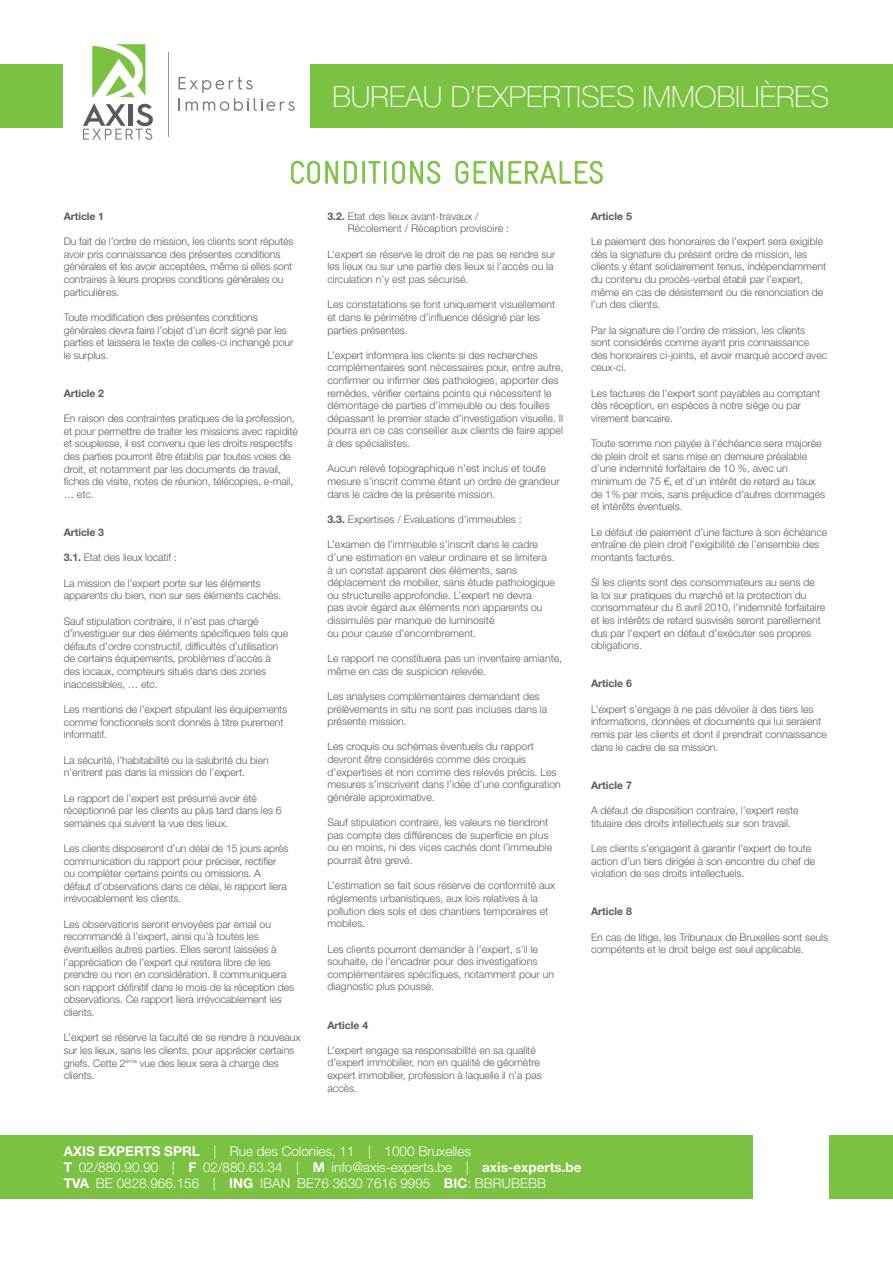
<style>
.page{position:relative;width:893px;height:1263px;background:#fff}
.page>*{position:absolute;margin:0;border:0;box-sizing:border-box;transform-origin:0 0}
.t1{font:300 condensed 31.5px "Gravur";letter-spacing:.005em;color:#7bc142}
.t2{font:100 29.25px "Helvetica Neue LT Std";color:#fff}
.t3{font:300 13.5px/16.2px "Helvetica Neue LT Std";color:#fff}
.t4{font:300 10.5px/12.6px "Helvetica Neue LT Std";letter-spacing:-.005em;color:#5a5a5d}
.t5{font:700 10.5px "Helvetica Neue LT Std";letter-spacing:-.005em;color:#5a5a5d}
.s1{font-weight:700}
</style>
<div class="page">
<svg style="left:92px;top:44px;width:53px;height:53px"></svg>
<svg style="left:83px;top:103px;width:70px;height:37px"></svg>
<svg style="left:178px;top:77px;width:117px;height:34px"></svg>
<hr style="left:168px;top:52px;width:1px;height:84px;background:#939598">
<div style="left:0;top:1135px;width:753px;height:64px;background:#7bc142"></div>
<div style="left:310px;top:64px;width:583px;height:64px;background:#7bc142"></div>
<div style="left:829px;top:1135px;width:64px;height:64px;background:#7bc142"></div>
<div style="left:0;top:64px;width:63px;height:64px;background:#7bc142"></div>
<svg style="left:291px;top:160px;width:66px;height:24px"></svg>
<div style="left:362px;top:161px;width:3px;height:23px;border:1px solid #7bc142"></div>
<svg style="left:368px;top:161px;width:13px;height:23px"></svg>
<div style="left:384px;top:161px;width:2px;height:23px;border:1px solid #7bc142"></div>
<svg style="left:392px;top:160px;width:49px;height:24px"></svg>
<svg style="left:455px;top:160px;width:148px;height:24px"></svg>
<h2 class="t2" style="left:333px;top:79px;width:498px">BUREAU D’EXPERTISES IMMOBILIÈRES</h2>
<h1 class="t1" style="left:289px;top:155px;width:317px">CONDITIONS GENERALES</h1>
<p class="t5" style="left:64px;top:210px;width:42px">Article 1</p>
<p class="t4" style="left:64px;top:235px;width:231px">Du fait de l’ordre de mission, les clients sont réputés avoir pris connaissance des présentes conditions générales et les avoir acceptées, même si elles sont contraires à leurs propres conditions générales ou particulières.</p>
<p class="t4" style="left:64px;top:311px;width:231px">Toute modification des présentes conditions générales devra faire l’objet d’un écrit signé par les parties et laissera le texte de celles-ci inchangé pour le surplus.</p>
<p class="t5" style="left:64px;top:387px;width:42px">Article 2</p>
<p class="t4" style="left:64px;top:412px;width:236px">En raison des contraintes pratiques de la profession, et pour permettre de traiter les missions avec rapidité et souplesse, il est convenu que les droits respectifs des parties pourront être établis par toutes voies de droit, et notamment par les documents de travail, fiches de visite, notes de réunion, télécopies, e-mail, … etc.</p>
<p class="t5" style="left:64px;top:526px;width:42px">Article 3</p>
<p class="t4" style="left:64px;top:551px;width:114px"><span class="s1">3.1.</span> Etat des lieux locatif :</p>
<p class="t4" style="left:64px;top:576px;width:219px">La mission de l’expert porte sur les éléments apparents du bien, non sur ses éléments cachés.</p>
<p class="t4" style="left:64px;top:614px;width:226px">Sauf stipulation contraire, il n’est pas chargé d’investiguer sur des éléments spécifiques tels que défauts d’ordre constructif, difficultés d’utilisation de certains équipements, problèmes d’accès à des locaux, compteurs situés dans des zones inaccessibles, … etc.</p>
<p class="t4" style="left:64px;top:703px;width:225px">Les mentions de l’expert stipulant les équipements comme fonctionnels sont donnés à titre purement informatif.</p>
<p class="t4" style="left:64px;top:753px;width:206px">La sécurité, l’habitabilité ou la salubrité du bien n’entrent pas dans la mission de l’expert.</p>
<p class="t4" style="left:64px;top:791px;width:219px">Le rapport de l’expert est présumé avoir été réceptionné par les clients au plus tard dans les 6 semaines qui suivent la vue des lieux.</p>
<p class="t4" style="left:64px;top:842px;width:226px">Les clients disposeront d’un délai de 15 jours après communication du rapport pour préciser, rectifier ou compléter certains points ou omissions. A défaut d’observations dans ce délai, le rapport liera irrévocablement les clients.</p>
<p class="t4" style="left:64px;top:917px;width:232px">Les observations seront envoyées par email ou recommandé à l’expert, ainsi qu’à toutes les éventuelles autres parties. Elles seront laissées à l’appréciation de l’expert qui restera libre de les prendre ou non en considération. Il communiquera son rapport définitif dans le mois de la réception des observations. Ce rapport liera irrévocablement les clients.</p>
<p class="t4" style="left:64px;top:1031px;width:238px">L’expert se réserve la faculté de se rendre à nouveaux sur les lieux, sans les clients, pour apprécier certains griefs. Cette 2<sup>ème</sup> vue des lieux sera à charge des clients.</p>
<p class="t4" style="left:348px;top:210px;width:163px;text-indent:-20px"><span class="s1">3.2.</span> Etat des lieux avant-travaux /<br>Récolement / Réception provisoire :</p>
<p class="t4" style="left:327px;top:247px;width:230px">L’expert se réserve le droit de ne pas se rendre sur les lieux ou sur une partie des lieux si l’accès ou la circulation n’y est pas sécurisé.</p>
<p class="t4" style="left:327px;top:298px;width:229px">Les constatations se font uniquement visuellement et dans le périmètre d’influence désigné par les parties présentes.</p>
<p class="t4" style="left:327px;top:349px;width:237px">L’expert informera les clients si des recherches complémentaires sont nécessaires pour, entre autre, confirmer ou infirmer des pathologies, apporter des remèdes, vérifier certains points qui nécessitent le démontage de parties d’immeuble ou des fouilles dépassant le premier stade d’investigation visuelle. Il pourra en ce cas conseiller aux clients de faire appel à des spécialistes.</p>
<p class="t4" style="left:327px;top:462px;width:234px">Aucun relevé topographique n’est inclus et toute mesure s’inscrit comme étant un ordre de grandeur dans le cadre de la présente mission.</p>
<p class="t4" style="left:327px;top:513px;width:196px"><span class="s1">3.3.</span> Expertises / Evaluations d’immeubles :</p>
<p class="t4" style="left:327px;top:538px;width:229px">L’examen de l’immeuble s’inscrit dans le cadre d’une estimation en valeur ordinaire et se limitera à un constat apparent des éléments, sans déplacement de mobilier, sans étude pathologique ou structurelle approfondie. L’expert ne devra<br>pas avoir égard aux éléments non apparents ou dissimulés par manque de luminosité<br>ou pour cause d’encombrement.</p>
<p class="t4" style="left:327px;top:652px;width:236px">Le rapport ne constituera pas un inventaire amiante, même en cas de suspicion relevée.</p>
<p class="t4" style="left:327px;top:690px;width:221px">Les analyses complémentaires demandant des prélèvements in situ ne sont pas incluses dans la présente mission.</p>
<p class="t4" style="left:327px;top:740px;width:235px">Les croquis ou schémas éventuels du rapport devront être considérés comme des croquis d’expertises et non comme des relevés précis. Les mesures s’inscrivent dans l’idée d’une configuration générale approximative.</p>
<p class="t4" style="left:327px;top:816px;width:226px">Sauf stipulation contraire, les valeurs ne tiendront pas compte des différences de superficie en plus ou en moins, ni des vices cachés dont l’immeuble pourrait être grevé.</p>
<p class="t4" style="left:327px;top:879px;width:229px">L’estimation se fait sous réserve de conformité aux réglements urbanistiques, aux lois relatives à la pollution des sols et des chantiers temporaires et mobiles.</p>
<p class="t4" style="left:327px;top:942px;width:228px">Les clients pourront demander à l’expert, s’il le souhaite, de l’encadrer pour des investigations complémentaires spécifiques, notamment pour un diagnostic plus poussé.</p>
<p class="t5" style="left:327px;top:1018px;width:42px">Article 4</p>
<p class="t4" style="left:327px;top:1043px;width:216px">L’expert engage sa responsabilité en sa qualité d’expert immobilier, non en qualité de géomètre expert immobilier, profession à laquelle il n’a pas accès.</p>
<p class="t5" style="left:591px;top:210px;width:42px">Article 5</p>
<p class="t4" style="left:591px;top:235px;width:237px">Le paiement des honoraires de l’expert sera exigible dès la signature du présent ordre de mission, les clients y étant solidairement tenus, indépendamment du contenu du procès-verbal établi par l’expert, même en cas de désistement ou de renonciation de l’un des clients.</p>
<p class="t4" style="left:591px;top:323px;width:238px">Par la signature de l’ordre de mission, les clients sont considérés comme ayant pris connaissance des honoraires ci-joints, et avoir marqué accord avec ceux-ci.</p>
<p class="t4" style="left:591px;top:386px;width:231px">Les factures de l’expert sont payables au comptant dès réception, en espèces à notre siège ou par virement bancaire.</p>
<p class="t4" style="left:591px;top:437px;width:236px">Toute somme non payée à l’échéance sera majorée de plein droit et sans mise en demeure préalable d’une indemnité forfaitaire de 10 %, avec un minimum de 75 €, et d’un intérêt de retard au taux de 1% par mois, sans préjudice d’autres dommages et intérêts éventuels.</p>
<p class="t4" style="left:591px;top:525px;width:238px">Le défaut de paiement d’une facture à son échéance entraîne de plein droit l’exigibilité de l’ensemble des montants facturés.</p>
<p class="t4" style="left:591px;top:576px;width:236px">Si les clients sont des consommateurs au sens de<br>la loi sur pratiques du marché et la protection du consommateur du 6 avril 2010, l’indemnité forfaitaire et les intérêts de retard susvisés seront pareillement dus par l’expert en défaut d’exécuter ses propres obligations.</p>
<p class="t5" style="left:591px;top:677px;width:42px">Article 6</p>
<p class="t4" style="left:591px;top:702px;width:237px">L’expert s’engage à ne pas dévoiler à des tiers les informations, données et documents qui lui seraient remis par les clients et dont il prendrait connaissance dans le cadre de sa mission.</p>
<p class="t5" style="left:591px;top:778px;width:42px">Article 7</p>
<p class="t4" style="left:591px;top:804px;width:209px">A défaut de disposition contraire, l’expert reste titulaire des droits intellectuels sur son travail.</p>
<p class="t4" style="left:591px;top:842px;width:226px">Les clients s’engagent à garantir l’expert de toute action d’un tiers dirigée à son encontre du chef de violation de ses droits intellectuels.</p>
<p class="t5" style="left:591px;top:905px;width:42px">Article 8</p>
<p class="t4" style="left:591px;top:930px;width:238px">En cas de litige, les Tribunaux de Bruxelles sont seuls compétents et le droit belge est seul applicable.</p>
<p class="t3" style="left:64px;top:1143px;width:519px"><span class="s1">AXIS EXPERTS SPRL</span> | Rue des Colonies, 11 | 1000 Bruxelles<br><span class="s1">T</span> 02/880.90.90 | <span class="s1">F</span> 02/880.63.34 | <span class="s1">M</span> info@axis-experts.be | <span class="s1">axis-experts.be<br>TVA</span> BE 0828.966.156 | <span class="s1">ING</span> IBAN BE76 3630 7616 9995 <span class="s1">BIC</span>: BBRUBEBB</p>
</div>
